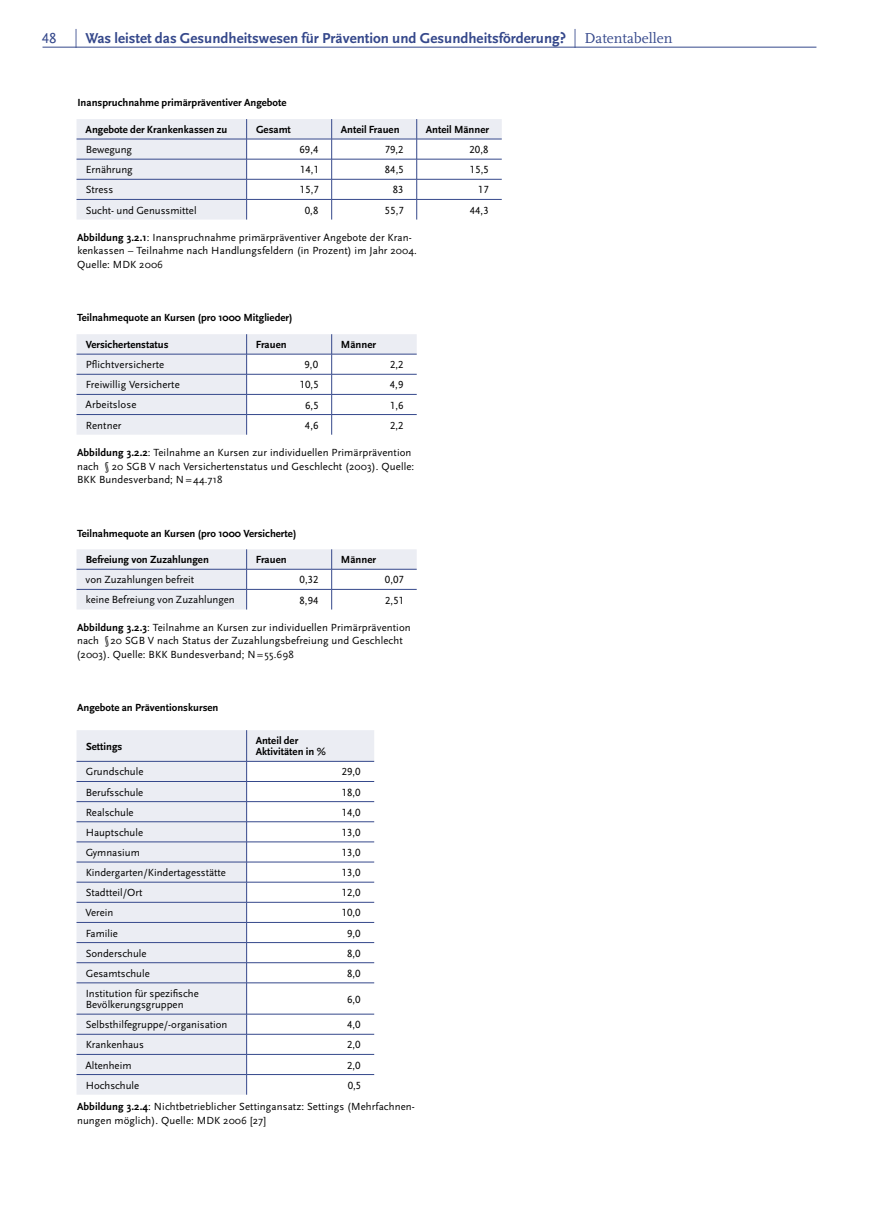
<style>
.page{position:relative;width:893px;height:1212px;background:#fff}
.page>*{position:absolute;margin:0;border:0;box-sizing:border-box;transform-origin:0 0}
.t1{font:700 15px "Scala Sans";color:#35488b}
.t2{font:10.8px/13.2px "Scala Sans";letter-spacing:.01em;color:#000}
.t3{font:700 10.8px/11.2px "Scala Sans";color:#000}
.t4{font:10.8px "Scala Sans Caps";color:#000}
.s1{font-family:"Scala Sans Caps";font-weight:400}
.s2{font-family:"Scala";font-weight:400;font-size:18.9px}
.s3{font-family:"Scala";font-weight:400}
.s4{font-weight:700}
</style>
<div class="page">
<hr style="left:43px;top:47px;width:773px;height:1px;background:#35488b">
<svg style="left:77px;top:119px;width:425px;height:101px"></svg>
<hr style="left:77px;top:139px;width:170px;height:1px;background:#35488b">
<hr style="left:247px;top:139px;width:85px;height:1px;background:#35488b">
<hr style="left:332px;top:139px;width:85px;height:1px;background:#35488b">
<hr style="left:417px;top:139px;width:85px;height:1px;background:#35488b">
<svg style="left:77px;top:334px;width:340px;height:101px"></svg>
<hr style="left:247px;top:414px;width:85px;height:1px;background:#35488b">
<svg style="left:77px;top:549px;width:340px;height:60px"></svg>
<hr style="left:77px;top:569px;width:170px;height:1px;background:#35488b">
<hr style="left:247px;top:569px;width:85px;height:1px;background:#35488b">
<hr style="left:332px;top:569px;width:85px;height:1px;background:#35488b">
<svg style="left:77px;top:730px;width:297px;height:365px;fill:#ebedf3"></svg>
<hr style="left:246px;top:730px;width:1px;height:31px;background:#35488b">
<hr style="left:77px;top:761px;width:170px;height:1px;background:#35488b">
<hr style="left:247px;top:761px;width:127px;height:1px;background:#35488b">
<hr style="left:77px;top:781px;width:170px;height:1px;background:#35488b">
<hr style="left:247px;top:781px;width:127px;height:1px;background:#35488b">
<hr style="left:77px;top:801px;width:170px;height:1px;background:#35488b">
<hr style="left:247px;top:801px;width:127px;height:1px;background:#35488b">
<hr style="left:77px;top:821px;width:170px;height:1px;background:#35488b">
<hr style="left:247px;top:821px;width:127px;height:1px;background:#35488b">
<hr style="left:77px;top:842px;width:170px;height:1px;background:#35488b">
<hr style="left:247px;top:842px;width:127px;height:1px;background:#35488b">
<hr style="left:77px;top:862px;width:170px;height:1px;background:#35488b">
<hr style="left:247px;top:862px;width:127px;height:1px;background:#35488b">
<hr style="left:77px;top:882px;width:170px;height:1px;background:#35488b">
<hr style="left:247px;top:882px;width:127px;height:1px;background:#35488b">
<hr style="left:77px;top:902px;width:170px;height:1px;background:#35488b">
<hr style="left:247px;top:902px;width:127px;height:1px;background:#35488b">
<hr style="left:77px;top:922px;width:170px;height:1px;background:#35488b">
<hr style="left:247px;top:922px;width:127px;height:1px;background:#35488b">
<hr style="left:77px;top:942px;width:170px;height:1px;background:#35488b">
<hr style="left:247px;top:942px;width:127px;height:1px;background:#35488b">
<hr style="left:77px;top:962px;width:170px;height:1px;background:#35488b">
<hr style="left:247px;top:962px;width:127px;height:1px;background:#35488b">
<svg style="left:246px;top:761px;width:1px;height:221px"></svg>
<hr style="left:77px;top:982px;width:170px;height:1px;background:#35488b">
<hr style="left:247px;top:982px;width:127px;height:1px;background:#35488b">
<hr style="left:246px;top:983px;width:1px;height:31px;background:#35488b">
<hr style="left:77px;top:1014px;width:170px;height:1px;background:#35488b">
<hr style="left:247px;top:1014px;width:127px;height:1px;background:#35488b">
<hr style="left:77px;top:1034px;width:170px;height:1px;background:#35488b">
<hr style="left:247px;top:1034px;width:127px;height:1px;background:#35488b">
<hr style="left:77px;top:1054px;width:170px;height:1px;background:#35488b">
<hr style="left:247px;top:1054px;width:127px;height:1px;background:#35488b">
<hr style="left:77px;top:1074px;width:170px;height:1px;background:#35488b">
<hr style="left:247px;top:1074px;width:127px;height:1px;background:#35488b">
<svg style="left:246px;top:1014px;width:1px;height:81px"></svg>
<h1 class="t1" style="left:42px;top:30px;width:632px"><span class="s1">48</span> <span class="s2">|</span> Was leistet das Gesundheitswesen für Prävention und Gesundheitsförderung? <span class="s2">|</span> <span class="s3">Datentabellen</span></h1>
<p class="t3" style="left:77px;top:97px;width:211px">Inanspruchnahme primärpräventiver Angebote</p>
<p class="t3" style="left:86px;top:124px;width:143px">Angebote der Krankenkassen zu</p>
<p class="t3" style="left:256px;top:124px;width:36px">Gesamt</p>
<p class="t3" style="left:341px;top:124px;width:60px">Anteil Frauen</p>
<p class="t3" style="left:426px;top:124px;width:65px">Anteil Männer</p>
<p class="t2" style="left:86px;top:143px;width:48px">Bewegung</p>
<p class="t4" style="left:300px;top:144px;width:20px">69,4</p>
<p class="t4" style="left:385px;top:144px;width:20px">79,2</p>
<p class="t4" style="left:470px;top:144px;width:20px">20,8</p>
<p class="t2" style="left:86px;top:163px;width:49px">Ernährung</p>
<p class="t4" style="left:300px;top:164px;width:20px">14,1</p>
<p class="t4" style="left:385px;top:164px;width:20px">84,5</p>
<p class="t4" style="left:470px;top:164px;width:20px">15,5</p>
<p class="t2" style="left:86px;top:183px;width:29px">Stress</p>
<p class="t4" style="left:300px;top:184px;width:20px">15,7</p>
<p class="t4" style="left:393px;top:184px;width:12px">83</p>
<p class="t4" style="left:478px;top:184px;width:12px">17</p>
<p class="t2" style="left:86px;top:204px;width:112px">Sucht- und Genussmittel</p>
<p class="t4" style="left:305px;top:204px;width:15px">0,8</p>
<p class="t4" style="left:385px;top:204px;width:20px">55,7</p>
<p class="t4" style="left:470px;top:204px;width:20px">44,3</p>
<p class="t2" style="left:77px;top:231px;width:341px"><span class="s4">Abbildung 3.2.1</span>: Inanspruchnahme primärpräventiver Angebote der Kran&shy;kenkassen – Teilnahme nach Handlungsfeldern (in Prozent) im Jahr 2004.<br>Quelle: MDK 2006</p>
<p class="t3" style="left:77px;top:313px;width:217px">Teilnahmequote an Kursen (pro 1000 Mitglieder)</p>
<p class="t3" style="left:86px;top:339px;width:84px">Versichertenstatus</p>
<p class="t3" style="left:256px;top:339px;width:32px">Frauen</p>
<p class="t3" style="left:341px;top:339px;width:37px">Männer</p>
<p class="t2" style="left:86px;top:358px;width:80px">Pflichtversicherte</p>
<p class="t4" style="left:305px;top:359px;width:15px">9,0</p>
<p class="t4" style="left:390px;top:359px;width:15px">2,2</p>
<p class="t2" style="left:86px;top:378px;width:96px">Freiwillig Versicherte</p>
<p class="t4" style="left:300px;top:379px;width:20px">10,5</p>
<p class="t4" style="left:390px;top:379px;width:15px">4,9</p>
<p class="t2" style="left:86px;top:399px;width:52px">Arbeitslose</p>
<p class="t4" style="left:305px;top:399px;width:15px">6,5</p>
<p class="t4" style="left:390px;top:399px;width:15px">1,6</p>
<p class="t2" style="left:86px;top:419px;width:37px">Rentner</p>
<p class="t4" style="left:305px;top:419px;width:15px">4,6</p>
<p class="t4" style="left:390px;top:419px;width:15px">2,2</p>
<p class="t2" style="left:77px;top:446px;width:339px"><span class="s4">Abbildung 3.2.2</span>: Teilnahme an Kursen zur individuellen Primärprävention nach § 20 SGB V nach Versichertenstatus und Geschlecht (2003). Quelle:<br>BKK Bundesverband; N = 44.718</p>
<p class="t3" style="left:77px;top:528px;width:221px">Teilnahmequote an Kursen (pro 1000 Versicherte)</p>
<p class="t3" style="left:86px;top:554px;width:124px">Befreiung von Zuzahlungen</p>
<p class="t3" style="left:256px;top:554px;width:32px">Frauen</p>
<p class="t3" style="left:341px;top:554px;width:37px">Männer</p>
<p class="t2" style="left:86px;top:573px;width:110px">von Zuzahlungen befreit</p>
<p class="t4" style="left:300px;top:574px;width:20px">0,32</p>
<p class="t4" style="left:385px;top:574px;width:20px">0,07</p>
<p class="t2" style="left:86px;top:593px;width:150px">keine Befreiung von Zuzahlungen</p>
<p class="t4" style="left:300px;top:594px;width:20px">8,94</p>
<p class="t4" style="left:385px;top:594px;width:20px">2,51</p>
<p class="t2" style="left:77px;top:621px;width:336px"><span class="s4">Abbildung 3.2.3</span>: Teilnahme an Kursen zur individuellen Primärprävention nach § 20 SGB V nach Status der Zuzahlungsbefreiung und Geschlecht (2003). Quelle: BKK Bundesverband; N = 55.698</p>
<p class="t3" style="left:77px;top:702px;width:143px">Angebote an Präventionskursen</p>
<p class="t3" style="left:86px;top:741px;width:38px">Settings</p>
<p class="t3" style="left:256px;top:735px;width:72px">Anteil der<br>Aktivitäten in %</p>
<p class="t2" style="left:86px;top:765px;width:59px">Grundschule</p>
<p class="t4" style="left:342px;top:766px;width:20px">29,0</p>
<p class="t2" style="left:86px;top:786px;width:59px">Berufsschule</p>
<p class="t4" style="left:342px;top:786px;width:20px">18,0</p>
<p class="t2" style="left:86px;top:806px;width:49px">Realschule</p>
<p class="t4" style="left:342px;top:806px;width:20px">14,0</p>
<p class="t2" style="left:86px;top:826px;width:59px">Hauptschule</p>
<p class="t4" style="left:342px;top:826px;width:20px">13,0</p>
<p class="t2" style="left:86px;top:846px;width:56px">Gymnasium</p>
<p class="t4" style="left:342px;top:847px;width:20px">13,0</p>
<p class="t2" style="left:86px;top:866px;width:142px">Kindergarten/Kindertagesstätte</p>
<p class="t4" style="left:342px;top:867px;width:20px">13,0</p>
<p class="t2" style="left:86px;top:886px;width:58px">Stadtteil/Ort</p>
<p class="t4" style="left:342px;top:887px;width:20px">12,0</p>
<p class="t2" style="left:86px;top:906px;width:29px">Verein</p>
<p class="t4" style="left:342px;top:907px;width:20px">10,0</p>
<p class="t2" style="left:86px;top:926px;width:34px">Familie</p>
<p class="t4" style="left:347px;top:927px;width:15px">9,0</p>
<p class="t2" style="left:86px;top:947px;width:62px">Sonderschule</p>
<p class="t4" style="left:347px;top:947px;width:15px">8,0</p>
<p class="t2" style="left:86px;top:967px;width:66px">Gesamtschule</p>
<p class="t4" style="left:347px;top:967px;width:15px">8,0</p>
<p class="t2" style="left:86px;top:988px;width:115px;line-height:11.2px">Institution für spezifische<br>Bevölkerungsgruppen</p>
<p class="t4" style="left:347px;top:993px;width:15px">6,0</p>
<p class="t2" style="left:86px;top:1018px;width:143px">Selbsthilfegruppe/-organisation</p>
<p class="t4" style="left:347px;top:1019px;width:15px">4,0</p>
<p class="t2" style="left:86px;top:1038px;width:60px">Krankenhaus</p>
<p class="t4" style="left:347px;top:1039px;width:15px">2,0</p>
<p class="t2" style="left:86px;top:1058px;width:47px">Altenheim</p>
<p class="t4" style="left:347px;top:1059px;width:15px">2,0</p>
<p class="t2" style="left:86px;top:1079px;width:55px">Hochschule</p>
<p class="t4" style="left:348px;top:1079px;width:15px">0,5</p>
<p class="t2" style="left:77px;top:1100px;width:339px"><span class="s4">Abbildung 3.2.4</span>: Nichtbetrieblicher Settingansatz: Settings (Mehrfachnen&shy;nungen möglich). Quelle: MDK 2006 [27]</p>
</div>
